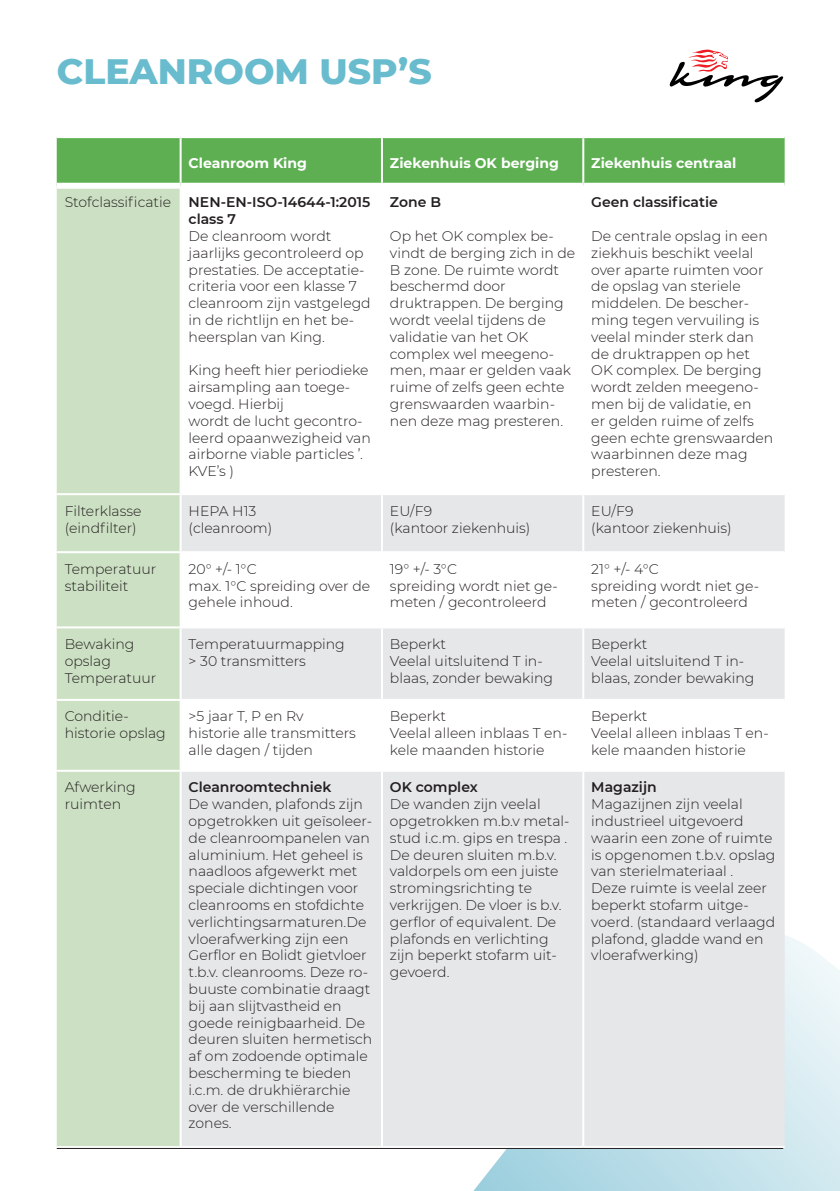
<style>
.page{position:relative;width:840px;height:1191px;background:#fff}
.page>*{position:absolute;margin:0;border:0;box-sizing:border-box;transform-origin:0 0}
.t1{font:800 36px "Montserrat";color:#68bcce}
.t2{font:300 14px/16.8px "Montserrat";color:#231f20}
.t3{font:600 14px "Montserrat";color:#231f20}
.t4{font:700 14px "Montserrat";color:#fff}
.s1{color:#312f30}
</style>
<div class="page">
<svg style="left:473px;top:927px;width:366px;height:264px"></svg>
<div style="left:57px;top:138px;width:727px;height:45px;background:#5daf51"></div>
<div style="left:57px;top:189px;width:122px;height:957px;background:#cce1c3"></div>
<svg style="left:181px;top:495px;width:603px;height:651px;fill:#e6e7e9"></svg>
<hr style="left:179px;top:138px;width:2px;height:45px;background:#fff">
<hr style="left:381px;top:138px;width:2px;height:45px;background:#fff">
<hr style="left:582px;top:138px;width:2px;height:45px;background:#fff">
<hr style="left:57px;top:493px;width:123px;height:2px;background:#fff">
<hr style="left:381px;top:495px;width:2px;height:56px;background:#fff">
<hr style="left:582px;top:495px;width:2px;height:56px;background:#fff">
<hr style="left:57px;top:551px;width:123px;height:2px;background:#fff">
<hr style="left:180px;top:551px;width:202px;height:2px;background:#fff">
<hr style="left:382px;top:551px;width:201px;height:2px;background:#fff">
<hr style="left:381px;top:553px;width:2px;height:73px;background:#fff">
<hr style="left:583px;top:551px;width:201px;height:2px;background:#fff">
<hr style="left:582px;top:553px;width:2px;height:73px;background:#fff">
<hr style="left:57px;top:626px;width:123px;height:2px;background:#fff">
<hr style="left:180px;top:626px;width:202px;height:2px;background:#fff">
<hr style="left:382px;top:626px;width:201px;height:2px;background:#fff">
<hr style="left:381px;top:628px;width:2px;height:71px;background:#fff">
<hr style="left:583px;top:626px;width:201px;height:2px;background:#fff">
<hr style="left:582px;top:628px;width:2px;height:71px;background:#fff">
<hr style="left:57px;top:699px;width:123px;height:2px;background:#fff">
<hr style="left:180px;top:699px;width:202px;height:2px;background:#fff">
<hr style="left:382px;top:699px;width:201px;height:2px;background:#fff">
<hr style="left:381px;top:701px;width:2px;height:69px;background:#fff">
<hr style="left:583px;top:699px;width:201px;height:2px;background:#fff">
<hr style="left:582px;top:701px;width:2px;height:69px;background:#fff">
<hr style="left:57px;top:770px;width:123px;height:2px;background:#fff">
<hr style="left:180px;top:770px;width:202px;height:2px;background:#fff">
<hr style="left:382px;top:770px;width:201px;height:2px;background:#fff">
<hr style="left:381px;top:772px;width:2px;height:374px;background:#fff">
<hr style="left:583px;top:770px;width:201px;height:2px;background:#fff">
<hr style="left:582px;top:772px;width:2px;height:374px;background:#fff">
<hr style="left:382px;top:1146px;width:201px;height:2px;background:#fff">
<hr style="left:583px;top:1146px;width:201px;height:2px;background:#fff">
<hr style="left:57px;top:1148px;width:725px;height:1px;background:#231f20">
<svg style="left:669px;top:50px;width:113px;height:52px"></svg>
<p class="t1" style="left:57px;top:45px;width:376px">CLEANROOM USP’S</p>
<p class="t4" style="left:188px;top:153px;width:120px">Cleanroom King</p>
<p class="t4" style="left:390px;top:153px;width:170px">Ziekenhuis OK berging</p>
<p class="t4" style="left:591px;top:153px;width:146px">Ziekenhuis centraal</p>
<p class="t2" style="left:65px;top:193px;width:108px">Stofclassificatie</p>
<p class="t3" style="left:188px;top:192px;width:183px">NEN-EN-ISO-14644-1:2015</p>
<p class="t3" style="left:188px;top:209px;width:49px">class 7</p>
<p class="t2" style="left:188px;top:227px;width:183px">De cleanroom wordt jaarlijks gecontroleerd op prestaties. De acceptatie&shy;criteria voor een klasse 7 cleanroom zijn vastgelegd in de richtlijn en het be&shy;heersplan van King.</p>
<p class="t2" style="left:188px;top:361px;width:181px">King heeft hier periodieke airsampling aan toege&shy;voegd. Hierbij</p>
<p class="t2" style="left:188px;top:412px;width:184px">wordt de lucht gecontro&shy;leerd opaanwezigheid van airborne viable particles ’.<br>KVE’s )</p>
<p class="t2" style="left:65px;top:502px;width:78px">Filterklasse (eindfilter)</p>
<p class="t2" style="left:188px;top:502px;width:69px">HEPA H13</p>
<p class="t2" style="left:188px;top:519px;width:85px">(cleanroom)</p>
<p class="t2" style="left:65px;top:560px;width:93px">Temperatuur stabiliteit</p>
<p class="t2" style="left:188px;top:560px;width:70px">20<span class="s1">°</span> +/- 1<span class="s1">°</span>C</p>
<p class="t2" style="left:188px;top:577px;width:183px">max. 1<span class="s1">°</span>C spreiding over de gehele inhoud.</p>
<p class="t2" style="left:65px;top:635px;width:71px">Bewaking opslag</p>
<p class="t2" style="left:65px;top:669px;width:93px">Temperatuur</p>
<p class="t2" style="left:188px;top:635px;width:158px">Temperatuurmapping</p>
<p class="t2" style="left:188px;top:652px;width:119px">&gt; 30 transmitters</p>
<p class="t2" style="left:65px;top:707px;width:102px">Conditie&shy;historie opslag</p>
<p class="t2" style="left:188px;top:707px;width:116px">&gt;5 jaar T, P en Rv</p>
<p class="t2" style="left:188px;top:724px;width:169px">historie alle transmitters alle dagen / tijden</p>
<p class="t2" style="left:65px;top:778px;width:72px">Afwerking ruimten</p>
<p class="t3" style="left:188px;top:777px;width:144px">Cleanroomtechniek</p>
<p class="t2" style="left:188px;top:795px;width:176px">De wanden, plafonds zijn</p>
<p class="t2" style="left:188px;top:812px;width:185px">opgetrokken uit geïsoleer&shy;de cleanroompanelen van aluminium. Het geheel is naadloos afgewerkt met speciale dichtingen voor cleanrooms en stofdichte</p>
<p class="t2" style="left:188px;top:913px;width:179px">verlichtingsarmaturen.De</p>
<p class="t2" style="left:188px;top:929px;width:185px">vloerafwerking zijn een<br>Gerflor en Bolidt gietvloer t.b.v. cleanrooms. Deze ro&shy;buuste combinatie draagt bij aan slijtvastheid en goede reinigbaarheid. De deuren sluiten hermetisch af om zodoende optimale bescherming te bieden</p>
<p class="t2" style="left:188px;top:1081px;width:163px">i.c.m. de drukhiërarchie over de verschillende zones.</p>
<p class="t3" style="left:390px;top:192px;width:53px">Zone B</p>
<p class="t2" style="left:390px;top:227px;width:187px">Op het OK complex be&shy;vindt de berging zich in de<br>B zone. De ruimte wordt beschermd door</p>
<p class="t2" style="left:390px;top:294px;width:183px">druktrappen. De berging wordt veelal tijdens de validatie van het OK complex wel meegeno&shy;men, maar er gelden vaak ruime of zelfs geen echte grenswaarden waarbin&shy;nen deze mag presteren.</p>
<p class="t2" style="left:390px;top:502px;width:44px">EU/F9</p>
<p class="t2" style="left:390px;top:519px;width:142px">(kantoor ziekenhuis)</p>
<p class="t2" style="left:390px;top:560px;width:69px">19<span class="s1">°</span> +/- 3<span class="s1">°</span>C</p>
<p class="t2" style="left:390px;top:577px;width:169px">spreiding wordt niet ge&shy;meten / gecontroleerd</p>
<p class="t2" style="left:390px;top:635px;width:57px">Beperkt</p>
<p class="t2" style="left:390px;top:652px;width:164px">Veelal uitsluitend T in&shy;blaas, zonder bewaking</p>
<p class="t2" style="left:390px;top:707px;width:57px">Beperkt</p>
<p class="t2" style="left:390px;top:724px;width:179px">Veelal alleen inblaas T en&shy;kele maanden historie</p>
<p class="t3" style="left:390px;top:777px;width:89px">OK complex</p>
<p class="t2" style="left:390px;top:795px;width:181px">De wanden zijn veelal opgetrokken m.b.v metal&shy;stud i.c.m. gips en trespa .<br>De deuren sluiten m.b.v.</p>
<p class="t2" style="left:390px;top:862px;width:170px">valdorpels om een juiste</p>
<p class="t2" style="left:390px;top:879px;width:173px">stromingsrichting te verkrijgen. De vloer is b.v. gerflor of equivalent. De</p>
<p class="t2" style="left:390px;top:929px;width:168px">plafonds en verlichting zijn beperkt stofarm uit&shy;gevoerd.</p>
<p class="t3" style="left:591px;top:192px;width:128px">Geen classificatie</p>
<p class="t2" style="left:591px;top:227px;width:183px">De centrale opslag in een ziekhuis beschikt veelal over aparte ruimten voor de opslag van steriele middelen. De bescher&shy;ming tegen vervuiling is veelal minder sterk dan de druktrappen op het<br>OK complex. De berging wordt zelden meegeno&shy;men bij de validatie, en<br>er gelden ruime of zelfs geen echte grenswaarden waarbinnen deze mag presteren.</p>
<p class="t2" style="left:591px;top:502px;width:44px">EU/F9</p>
<p class="t2" style="left:591px;top:519px;width:142px">(kantoor ziekenhuis)</p>
<p class="t2" style="left:591px;top:560px;width:69px">21<span class="s1">°</span> +/- 4<span class="s1">°</span>C</p>
<p class="t2" style="left:591px;top:577px;width:169px">spreiding wordt niet ge&shy;meten / gecontroleerd</p>
<p class="t2" style="left:591px;top:635px;width:57px">Beperkt</p>
<p class="t2" style="left:591px;top:652px;width:164px">Veelal uitsluitend T in&shy;blaas, zonder bewaking</p>
<p class="t2" style="left:591px;top:707px;width:57px">Beperkt</p>
<p class="t2" style="left:591px;top:724px;width:179px">Veelal alleen inblaas T en&shy;kele maanden historie</p>
<p class="t3" style="left:591px;top:777px;width:67px">Magazijn</p>
<p class="t2" style="left:591px;top:795px;width:185px">Magazijnen zijn veelal industrieel uitgevoerd waarin een zone of ruimte is opgenomen t.b.v. opslag</p>
<p class="t2" style="left:591px;top:862px;width:185px">van sterielmateriaal .<br>Deze ruimte is veelal zeer beperkt stofarm uitge&shy;voerd. (standaard verlaagd plafond, gladde wand en</p>
<p class="t2" style="left:591px;top:946px;width:109px">vloerafwerking)</p>
</div>
